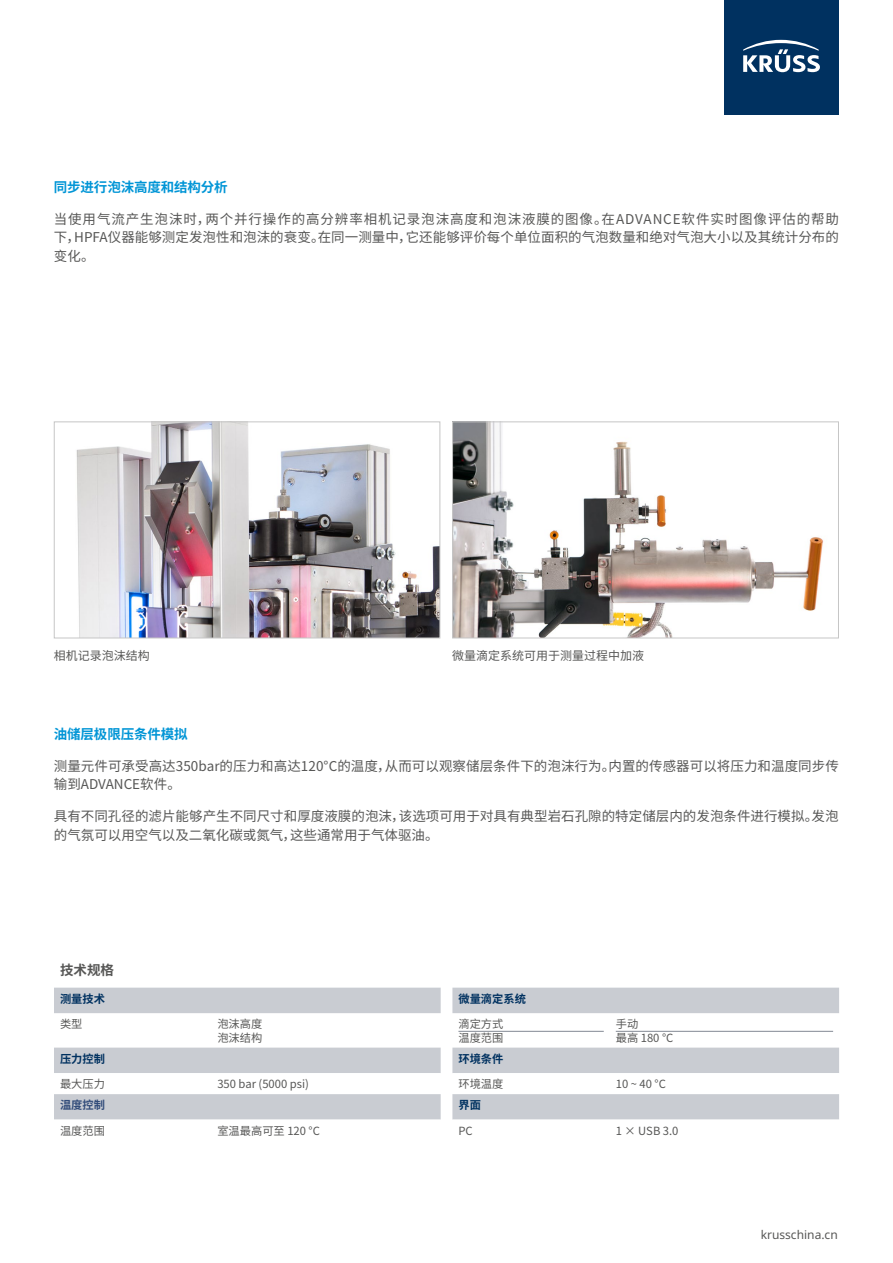
<style>
.page{position:relative;width:893px;height:1263px;background:#fff}
.page>*{position:absolute;margin:0;border:0;box-sizing:border-box;transform-origin:0 0}
.t1{font:13.5px/18.8px "Noto Sans CJ Ksc";letter-spacing:.005em;color:#575756}
.t2{font:700 13.5px "Noto Sans CJ Ksc";letter-spacing:-.01em;color:#0095d6}
.t3{font:700 13.5px "Noto Sans CJ Ksc";color:#575756}
.t4{font:12px "Noto Sans CJ Ksc";color:#575756}
.t5{font:12px "Noto Sans";color:#575756}
.t6{font:11.25px/13.5px "Noto Sans CJ Ksc";color:#575756}
.t7{font:700 11.25px "Noto Sans CJ Ksc";color:#003160}
.t8{font:700 11.25px "Noto Sans CJ Ksc";color:#324c7a}
</style>
<div class="page">
<div style="left:724px;top:0;width:115px;height:115px;background:#003160"></div>
<svg style="left:743px;top:40px;width:77px;height:32px"></svg>
<img style="left:454px;top:423px;width:370px;height:213px">
<div style="left:452px;top:421px;width:387px;height:217px;border:1px solid #c6c6c6"></div>
<img style="left:76px;top:423px;width:362px;height:213px">
<div style="left:54px;top:421px;width:386px;height:217px;border:1px solid #c6c6c6"></div>
<svg style="left:54px;top:988px;width:387px;height:85px;fill:#c9ccd2"></svg>
<div style="left:54px;top:1094px;width:387px;height:26px;background:#c9ccd2"></div>
<svg style="left:452px;top:988px;width:387px;height:85px;fill:#c9ccd2"></svg>
<div style="left:452px;top:1094px;width:387px;height:26px;background:#c9ccd2"></div>
<hr style="left:458px;top:1031px;width:146px;height:1px;background:#838994">
<hr style="left:616px;top:1031px;width:217px;height:1px;background:#838994">
<p class="t2" style="left:54px;top:180px;width:175px">同步进行泡沫高度和结构分析</p>
<p class="t1" style="left:54px;top:210px;width:787px;text-align:justify">当使用气流产生泡沫时，两个并行操作的高分辨率相机记录泡沫高度和泡沫液膜的图像。在ADVANCE软件实时图像评估的帮助下，HPFA仪器能够测定发泡性和泡沫的衰变。在同一测量中，它还能够评价每个单位面积的气泡数量和绝对气泡大小以及其统计分布的变化。</p>
<p class="t4" style="left:54px;top:649px;width:97px">相机记录泡沫结构</p>
<p class="t4" style="left:452px;top:649px;width:193px">微量滴定系统可用于测量过程中加液</p>
<p class="t2" style="left:54px;top:726px;width:135px">油储层极限压条件模拟</p>
<p class="t1" style="left:54px;top:756px;width:786px">测量元件可承受高达350bar的压力和高达120°C的温度，从而可以观察储层条件下的泡沫行为。内置的传感器可以将压力和温度同步传输到ADVANCE软件。</p>
<p class="t1" style="left:54px;top:807px;width:786px">具有不同孔径的滤片能够产生不同尺寸和厚度液膜的泡沫，该选项可用于对具有典型岩石孔隙的特定储层内的发泡条件进行模拟。发泡的气氛可以用空气以及二氧化碳或氮气，这些通常用于气体驱油。</p>
<p class="t3" style="left:60px;top:962px;width:55px">技术规格</p>
<p class="t7" style="left:60px;top:992px;width:46px">测量技术</p>
<p class="t6" style="left:60px;top:1017px;width:24px">类型</p>
<p class="t6" style="left:217px;top:1017px;width:46px">泡沫高度泡沫结构</p>
<p class="t7" style="left:60px;top:1052px;width:46px">压力控制</p>
<p class="t6" style="left:60px;top:1077px;width:46px">最大压力</p>
<p class="t6" style="left:217px;top:1077px;width:93px">350 bar (5000 psi)</p>
<p class="t8" style="left:60px;top:1098px;width:46px">温度控制</p>
<p class="t6" style="left:60px;top:1124px;width:46px">温度范围</p>
<p class="t6" style="left:217px;top:1124px;width:104px">室温最高可至 120 °C</p>
<p class="t7" style="left:458px;top:992px;width:69px">微量滴定系统</p>
<p class="t6" style="left:458px;top:1017px;width:46px">滴定方式温度范围</p>
<p class="t6" style="left:616px;top:1017px;width:59px">手动<br>最高 180 °C</p>
<p class="t7" style="left:458px;top:1052px;width:46px">环境条件</p>
<p class="t6" style="left:458px;top:1077px;width:46px">环境温度</p>
<p class="t6" style="left:616px;top:1077px;width:52px">10 ~ 40 °C</p>
<p class="t7" style="left:458px;top:1098px;width:24px">界面</p>
<p class="t6" style="left:458px;top:1124px;width:16px">PC</p>
<p class="t6" style="left:616px;top:1124px;width:64px">1 × USB 3.0</p>
<p class="t5" style="left:761px;top:1228px;width:79px">krusschina.cn</p>
</div>
